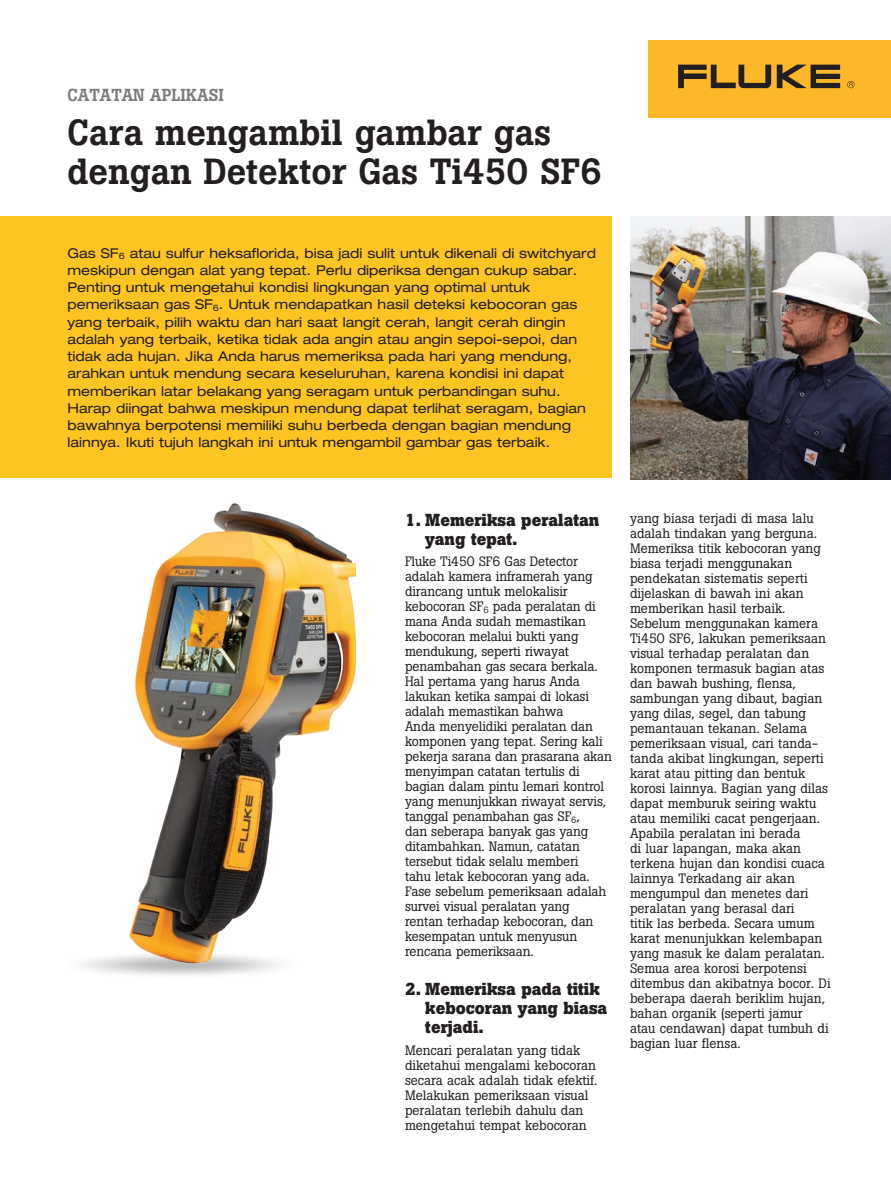
<style>
.page{position:relative;width:891px;height:1188px;background:#fff}
.page>*{position:absolute;margin:0;border:0;box-sizing:border-box;transform-origin:0 0}
.t1{font:500 36px/39px "Boton Pro";color:#231f20}
.t2{font:700 17.25px/18.8px "Boton Pro";color:#231f20}
.t3{font:500 17.25px "Boton Pro";color:#7a7c7f}
.t4{font:13.5px/15px "Boton Pro";color:#231f20}
.t5{font:expanded 13.5px/17.2px "Helvetica Neue LT Pro";color:#231f20}
</style>
<div class="page">
<div style="left:0;top:216px;width:612px;height:261px;background:#fec422"></div>
<img style="left:85px;top:477px;width:270px;height:498px">
<img style="left:630px;top:216px;width:261px;height:263px">
<div style="left:648px;top:40px;width:243px;height:78px;background:#fcb828"></div>
<svg style="left:777px;top:65px;width:63px;height:23px"></svg>
<svg style="left:678px;top:65px;width:93px;height:23px"></svg>
<svg style="left:847px;top:81px;width:8px;height:7px"></svg>
<p class="t3" style="left:68px;top:84px;width:158px">CATATAN APLIKASI</p>
<h1 class="t1" style="left:68px;top:113px;width:536px">Cara mengambil gambar gas dengan Detektor Gas Ti450 SF6</h1>
<p class="t5" style="left:67px;top:244px;width:530px">Gas SF<sub>6</sub> atau sulfur heksaflorida, bisa jadi sulit untuk dikenali di switchyard meskipun dengan alat yang tepat. Perlu diperiksa dengan cukup sabar.<br>Penting untuk mengetahui kondisi lingkungan yang optimal untuk pemeriksaan gas SF<sub>6</sub>. Untuk mendapatkan hasil deteksi kebocoran gas yang terbaik, pilih waktu dan hari saat langit cerah, langit cerah dingin adalah yang terbaik, ketika tidak ada angin atau angin sepoi-sepoi, dan tidak ada hujan. Jika Anda harus memeriksa pada hari yang mendung, arahkan untuk mendung secara keseluruhan, karena kondisi ini dapat memberikan latar belakang yang seragam untuk perbandingan suhu.<br>Harap diingat bahwa meskipun mendung dapat terlihat seragam, bagian bawahnya berpotensi memiliki suhu berbeda dengan bagian mendung lainnya. Ikuti tujuh langkah ini untuk mengambil gambar gas terbaik.</p>
<p class="t2" style="left:425px;top:511px;width:176px;text-indent:-20px">1. Memeriksa peralatan yang tepat.</p>
<p class="t4" style="left:405px;top:554px;width:208px">Fluke Ti450 SF6 Gas Detector adalah kamera inframerah yang dirancang untuk melokalisir kebocoran SF<sub>6</sub> pada peralatan di mana Anda sudah memastikan kebocoran melalui bukti yang mendukung, seperti riwayat penambahan gas secara berkala.<br>Hal pertama yang harus Anda lakukan ketika sampai di lokasi adalah memastikan bahwa<br>Anda menyelidiki peralatan dan komponen yang tepat. Sering kali pekerja sarana dan prasarana akan menyimpan catatan tertulis di bagian dalam pintu lemari kontrol yang menunjukkan riwayat servis, tanggal penambahan gas SF<sub>6</sub>,<br>dan seberapa banyak gas yang ditambahkan. Namun, catatan tersebut tidak selalu memberi<br>tahu letak kebocoran yang ada.<br>Fase sebelum pemeriksaan adalah survei visual peralatan yang<br>rentan terhadap kebocoran, dan kesempatan untuk menyusun rencana pemeriksaan.</p>
<p class="t2" style="left:425px;top:980px;width:184px;text-indent:-20px">2. Memeriksa pada titik kebocoran yang biasa terjadi.</p>
<p class="t4" style="left:405px;top:1042px;width:194px">Mencari peralatan yang tidak diketahui mengalami kebocoran secara acak adalah tidak efektif.<br>Melakukan pemeriksaan visual peralatan terlebih dahulu dan mengetahui tempat kebocoran</p>
<p class="t4" style="left:630px;top:511px;width:202px">yang biasa terjadi di masa lalu adalah tindakan yang berguna.<br>Memeriksa titik kebocoran yang biasa terjadi menggunakan pendekatan sistematis seperti dijelaskan di bawah ini akan memberikan hasil terbaik.<br>Sebelum menggunakan kamera<br>Ti450 SF6, lakukan pemeriksaan visual terhadap peralatan dan komponen termasuk bagian atas dan bawah bushing, flensa, sambungan yang dibaut, bagian yang dilas, segel, dan tabung pemantauan tekanan. Selama pemeriksaan visual, cari tanda&shy;tanda akibat lingkungan, seperti karat atau pitting dan bentuk korosi lainnya. Bagian yang dilas dapat memburuk seiring waktu atau memiliki cacat pengerjaan.<br>Apabila peralatan ini berada<br>di luar lapangan, maka akan terkena hujan dan kondisi cuaca lainnya Terkadang air akan mengumpul dan menetes dari peralatan yang berasal dari<br>titik las berbeda. Secara umum karat menunjukkan kelembapan yang masuk ke dalam peralatan.<br>Semua area korosi berpotensi ditembus dan akibatnya bocor. Di beberapa daerah beriklim hujan, bahan organik (seperti jamur atau cendawan) dapat tumbuh di bagian luar flensa.</p>
</div>
